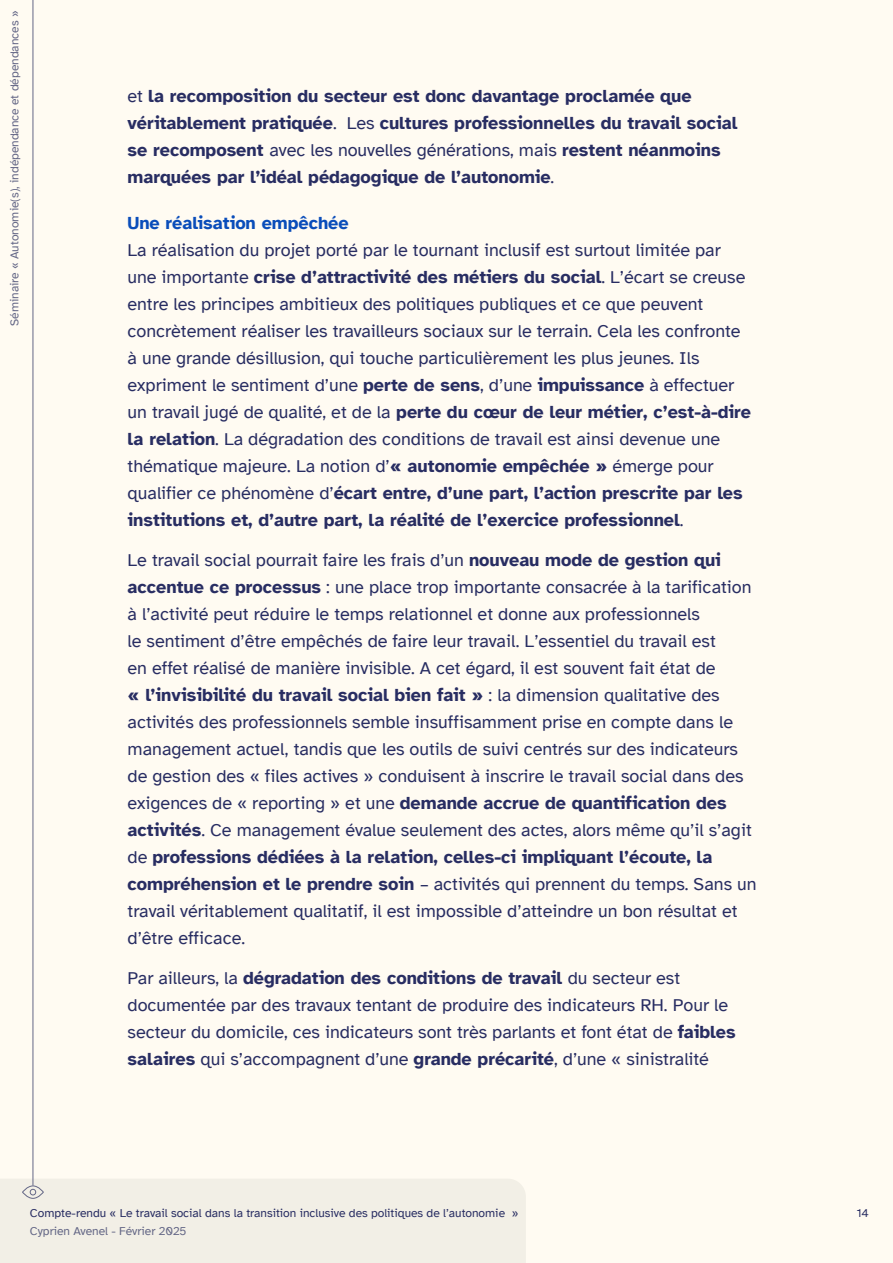
<style>
.page{position:relative;width:893px;height:1263px;background:#fffbf2}
.page>*{position:absolute;margin:0;border:0;box-sizing:border-box;transform-origin:0 0}
.t1{font:18px/27px "Atkinson Hyperlegible";color:#282d62}
.t2{font:700 18px/27px "Atkinson Hyperlegible";color:#282d62}
.t3{font:700 18px "Atkinson Hyperlegible";color:#0a4dba}
.t4{font:12px "Atkinson Hyperlegible";color:#282d62}
.t5{font:12px "Atkinson Hyperlegible";color:#646786}
.s1{font-weight:400}
.s2{font-weight:700}
</style>
<div class="page">
<hr style="left:33px;top:0;width:1px;height:1185px;background:#646786">
<div style="left:0;top:1179px;width:526px;height:84px;background:#f2efe6"></div>
<p class="t5" style="left:10px;top:326px;width:317px;rotate:-90deg">Séminaire « Autonomie(s), indépendance et dépendances »</p>
<p class="t2" style="left:128px;top:83px;width:611px"><span class="s1">et</span> la recomposition du secteur est donc davantage proclamée que véritablement pratiquée<span class="s1">. Les</span> cultures professionnelles du travail social se recomposent <span class="s1">avec les nouvelles générations, mais</span> restent néanmoins marquées par l’idéal pédagogique de l’autonomie<span class="s1">.</span></p>
<p class="t3" style="left:128px;top:213px;width:223px">Une réalisation empêchée</p>
<p class="t1" style="left:128px;top:237px;width:625px">La réalisation du projet porté par le tournant inclusif est surtout limitée par une importante <span class="s2">crise d’attractivité des métiers du social</span>. L’écart se creuse entre les principes ambitieux des politiques publiques et ce que peuvent concrètement réaliser les travailleurs sociaux sur le terrain. Cela les confronte à une grande désillusion, qui touche particulièrement les plus jeunes. Ils expriment le sentiment d’une <span class="s2">perte de sens</span>, d’une <span class="s2">impuissance</span> à effectuer un travail jugé de qualité, et de la <span class="s2">perte du cœur de leur métier, c’est-à-dire la relation</span>. La dégradation des conditions de travail est ainsi devenue une thématique majeure. La notion d’<span class="s2">« autonomie empêchée »</span> émerge pour qualifier ce phénomène d’<span class="s2">écart entre, d’une part, l’action prescrite par les institutions et, d’autre part, la réalité de l’exercice professionnel</span>.</p>
<p class="t1" style="left:128px;top:546px;width:631px">Le travail social pourrait faire les frais d’un <span class="s2">nouveau mode de gestion qui accentue ce processus</span> : une place trop importante consacrée à la tarification à l’activité peut réduire le temps relationnel et donne aux professionnels<br>le sentiment d’être empêchés de faire leur travail. L’essentiel du travail est<br>en effet réalisé de manière invisible. A cet égard, il est souvent fait état de<br><span class="s2">« l’invisibilité du travail social bien fait »</span> : la dimension qualitative des activités des professionnels semble insuffisamment prise en compte dans le management actuel, tandis que les outils de suivi centrés sur des indicateurs de gestion des « files actives » conduisent à inscrire le travail social dans des exigences de « reporting » et une <span class="s2">demande accrue de quantification des activités</span>. Ce management évalue seulement des actes, alors même qu’il s’agit de <span class="s2">professions dédiées à la relation, celles-ci impliquant l’écoute, la compréhension et le prendre soin</span> – activités qui prennent du temps. Sans un travail véritablement qualitatif, il est impossible d’atteindre un bon résultat et d’être efficace.</p>
<p class="t1" style="left:128px;top:964px;width:610px">Par ailleurs, la <span class="s2">dégradation des conditions de travail</span> du secteur est documentée par des travaux tentant de produire des indicateurs RH. Pour le secteur du domicile, ces indicateurs sont très parlants et font état de <span class="s2">faibles salaires</span> qui s’accompagnent d’une <span class="s2">grande précarité</span>, d’une « sinistralité</p>
<p class="t4" style="left:30px;top:1208px;width:490px">Compte-rendu « Le travail social dans la transition inclusive des politiques de l’autonomie »</p>
<p class="t5" style="left:30px;top:1227px;width:158px">Cyprien Avenel - Février 2025</p>
<p class="t4" style="left:857px;top:1206px;width:14px">14</p>
</div>
